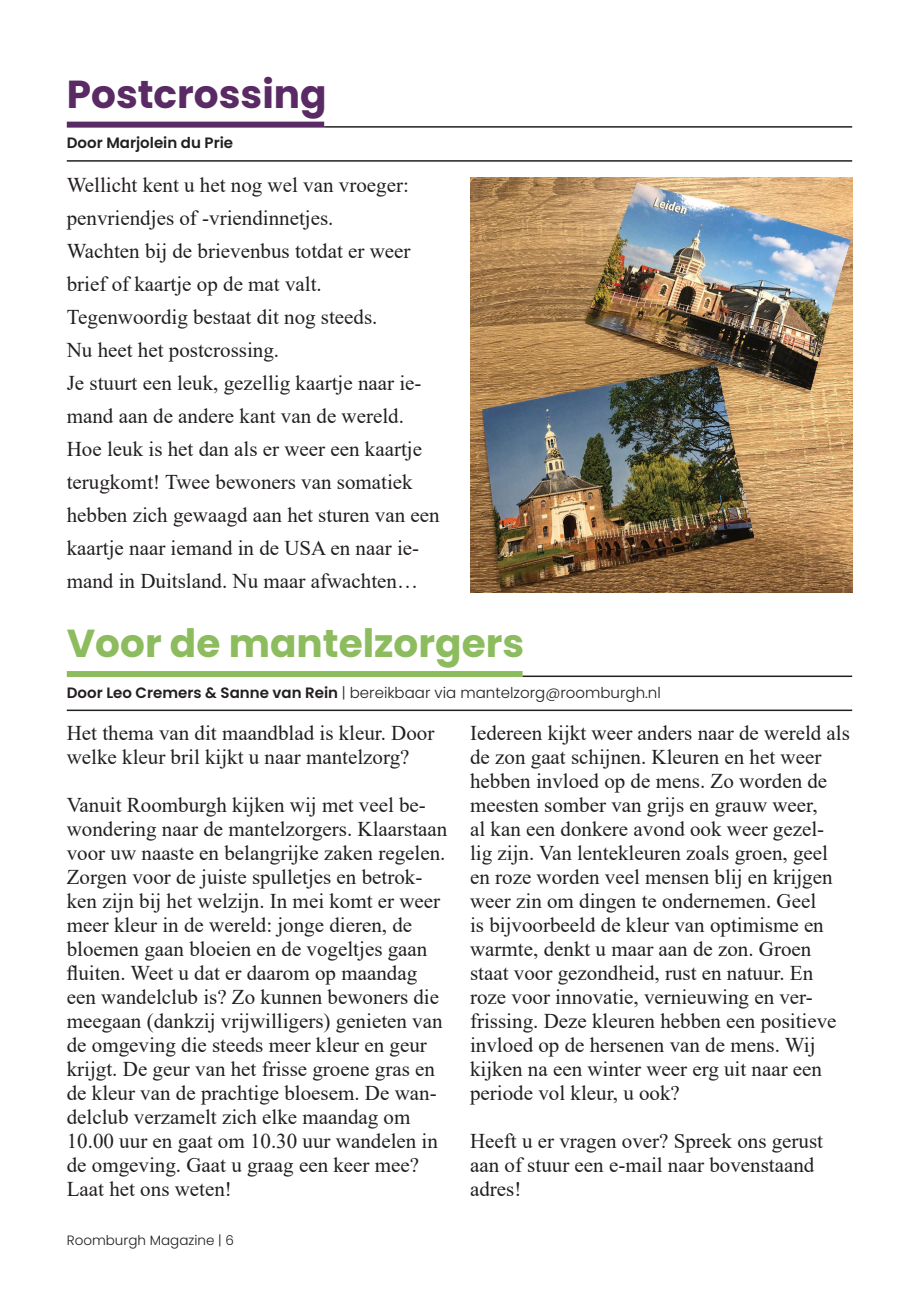
<style>
.page{position:relative;width:919px;height:1289px;background:#fff}
.page>*{position:absolute;margin:0;border:0;box-sizing:border-box;transform-origin:0 0}
.t1{font:700 39px "Poppins";color:#8dbc5e}
.t2{font:700 39px "Poppins";color:#592a63}
.t3{font:21px/24px "Times New Roman";color:#231f20}
.t4{font:300 15px "Poppins";color:#231f20}
.t5{font:600 15px "Poppins";color:#231f20}
.t6{font:300 13.5px "Poppins";color:#231f20}
.s1{font-weight:600}
</style>
<div class="page">
<div style="left:67px;top:671px;width:455px;height:6px;background:#8dbc5e"></div>
<hr style="left:522px;top:675px;width:330px;height:2px;background:#231f20">
<hr style="left:67px;top:709px;width:785px;height:2px;background:#231f20">
<div style="left:67px;top:122px;width:257px;height:6px;background:#592a63"></div>
<hr style="left:324px;top:126px;width:528px;height:2px;background:#231f20">
<hr style="left:67px;top:160px;width:785px;height:2px;background:#231f20">
<img style="left:470px;top:178px;width:382px;height:414px">
<h1 class="t2" style="left:67px;top:71px;width:261px">Postcrossing</h1>
<p class="t5" style="left:67px;top:134px;width:168px">Door Marjolein du Prie</p>
<p class="t3" style="left:67px;top:168px;width:374px;line-height:33px">Wellicht kent u het nog wel van vroeger: penvriendjes of -vriendinnetjes.<br>Wachten bij de brievenbus totdat er weer brief of kaartje op de mat valt.<br>Tegenwoordig bestaat dit nog steeds.<br>Nu heet het postcrossing.<br>Je stuurt een leuk, gezellig kaartje naar ie&shy;mand aan de andere kant van de wereld.<br>Hoe leuk is het dan als er weer een kaartje terugkomt! Twee bewoners van somatiek hebben zich gewaagd aan het sturen van een kaartje naar iemand in de USA en naar ie&shy;mand in Duitsland. Nu maar afwachten…</p>
<h1 class="t1" style="left:67px;top:621px;width:459px">Voor de mantelzorgers</h1>
<p class="t4" style="left:67px;top:683px;width:595px"><span class="s1">Door Leo Cremers &amp; Sanne van Rein</span> | bereikbaar via mantelzorg@roomburgh.nl</p>
<p class="t3" style="left:67px;top:720px;width:369px">Het thema van dit maandblad is kleur. Door welke kleur bril kijkt u naar mantelzorg?</p>
<p class="t3" style="left:67px;top:792px;width:382px">Vanuit Roomburgh kijken wij met veel be&shy;wondering naar de mantelzorgers. Klaarstaan voor uw naaste en belangrijke zaken regelen.<br>Zorgen voor de juiste spulletjes en betrok&shy;ken zijn bij het welzijn. In mei komt er weer meer kleur in de wereld: jonge dieren, de bloemen gaan bloeien en de vogeltjes gaan fluiten. Weet u dat er daarom op maandag een wandelclub is? Zo kunnen bewoners die meegaan (dankzij vrijwilligers) genieten van de omgeving die steeds meer kleur en geur krijgt. De geur van het frisse groene gras en de kleur van de prachtige bloesem. De wan&shy;delclub verzamelt zich elke maandag om 10.00 uur en gaat om 10.30 uur wandelen in de omgeving. Gaat u graag een keer mee?<br>Laat het ons weten!</p>
<p class="t6" style="left:67px;top:1232px;width:169px">Roomburgh Magazine | 6</p>
<p class="t3" style="left:470px;top:720px;width:381px">Iedereen kijkt weer anders naar de wereld als de zon gaat schijnen. Kleuren en het weer hebben invloed op de mens. Zo worden de meesten somber van grijs en grauw weer,<br>al kan een donkere avond ook weer gezel&shy;lig zijn. Van lentekleuren zoals groen, geel en roze worden veel mensen blij en krijgen weer zin om dingen te ondernemen. Geel<br>is bijvoorbeeld de kleur van optimisme en warmte, denkt u maar aan de zon. Groen staat voor gezondheid, rust en natuur. En roze voor innovatie, vernieuwing en ver&shy;frissing. Deze kleuren hebben een positieve invloed op de hersenen van de mens. Wij kijken na een winter weer erg uit naar een periode vol kleur, u ook?</p>
<p class="t3" style="left:470px;top:1128px;width:354px">Heeft u er vragen over? Spreek ons gerust aan of stuur een e-mail naar bovenstaand adres!</p>
</div>
